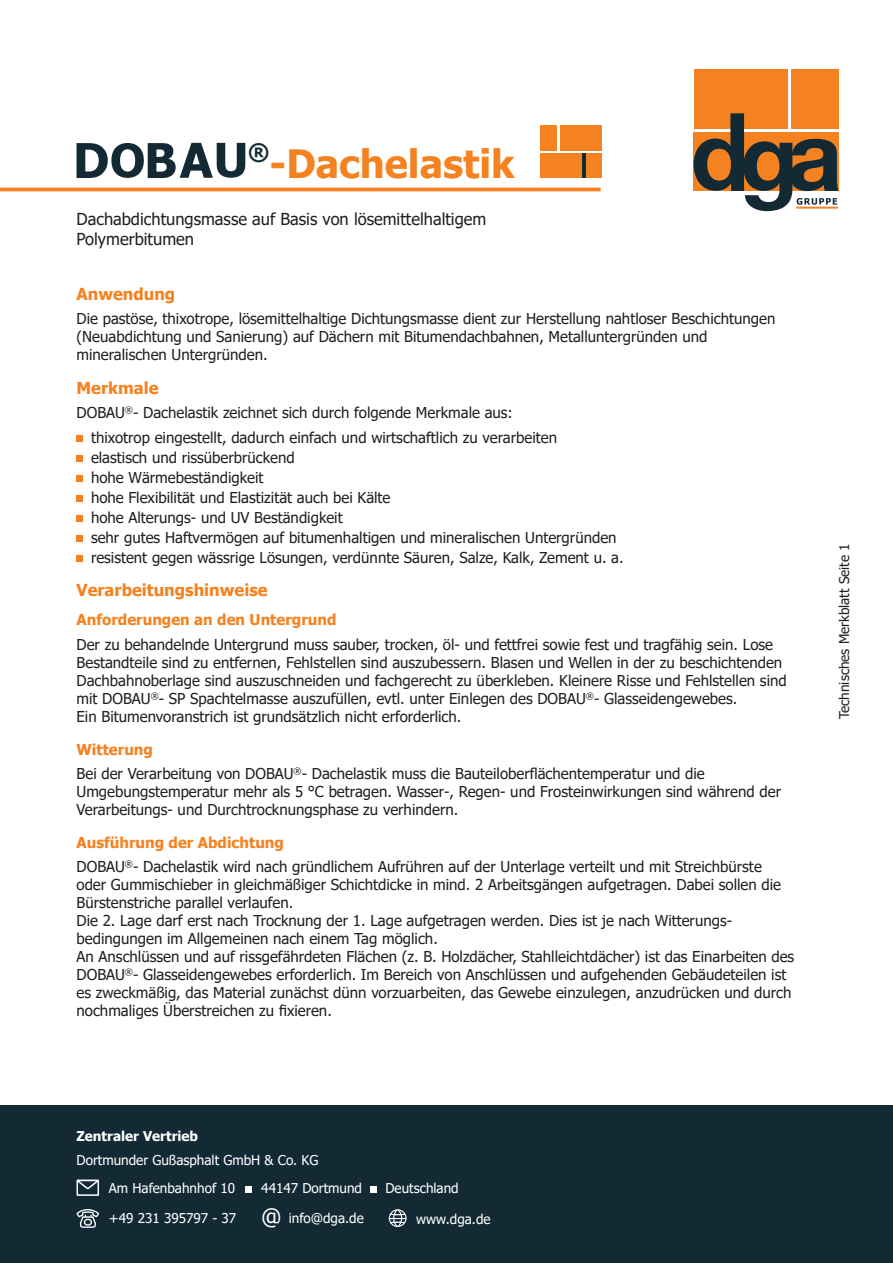
<style>
.page{position:relative;width:893px;height:1263px;background:#fff}
.page>*{position:absolute;margin:0;border:0;box-sizing:border-box;transform-origin:0 0}
.t1{font:700 39px "Tahoma";color:#f58220}
.t2{font:700 22.95px "Tahoma";color:#132a35}
.t3{font:16.5px/19.8px "Tahoma";color:#231f20}
.t4{font:700 16.5px "Tahoma";color:#f58220}
.t5{font:15px/18px "Tahoma";color:#231f20}
.t6{font:700 15px "Tahoma";color:#f58220}
.t7{font:13.5px/28.2px "Tahoma";color:#fff}
.t8{font:13.5px "Tahoma";color:#231f20}
.t9{font:700 13.5px "Tahoma";color:#fff}
.s1{font-weight:700;color:#f58220}
.s2{font-size:22.5px}
</style>
<div class="page">
<div style="left:694px;top:69px;width:93px;height:59px;background:#f58220"></div>
<div style="left:791px;top:69px;width:48px;height:59px;background:#f58220"></div>
<svg style="left:694px;top:113px;width:145px;height:98px"></svg>
<hr style="left:0;top:188px;width:601px;height:3px;background:#f58220">
<div style="left:541px;top:125px;width:16px;height:25px;background:#f58322"></div>
<div style="left:560px;top:125px;width:41px;height:25px;background:#f58322"></div>
<div style="left:541px;top:153px;width:41px;height:25px;background:#f58322"></div>
<div style="left:585px;top:153px;width:16px;height:25px;background:#f58322"></div>
<hr style="left:582px;top:153px;width:3px;height:25px;background:#132a35">
<div style="left:77px;top:435px;width:6px;height:7px;background:#f58220"></div>
<div style="left:77px;top:455px;width:6px;height:7px;background:#f58220"></div>
<div style="left:77px;top:475px;width:6px;height:7px;background:#f58220"></div>
<div style="left:77px;top:495px;width:6px;height:7px;background:#f58220"></div>
<svg style="left:77px;top:515px;width:6px;height:6px"></svg>
<svg style="left:77px;top:535px;width:6px;height:6px"></svg>
<svg style="left:77px;top:555px;width:6px;height:6px"></svg>
<svg style="left:77px;top:143px;width:168px;height:35px"></svg>
<div style="left:0;top:1106px;width:893px;height:157px;background:#132a35"></div>
<svg style="left:77px;top:1180px;width:22px;height:16px"></svg>
<div style="left:245px;top:1186px;width:6px;height:7px;background:#fff"></div>
<svg style="left:77px;top:1209px;width:22px;height:19px"></svg>
<div style="left:371px;top:1186px;width:6px;height:7px;background:#fff"></div>
<div style="left:389px;top:1209px;width:17px;height:18px;border:1px solid #fff;border-radius:50%"></div>
<div style="left:393px;top:1209px;width:9px;height:18px;border:1px solid #fff;border-radius:50%"></div>
<svg style="left:389px;top:1212px;width:17px;height:12px"></svg>
<h2 class="t2" style="left:248px;top:137px;width:23px">®</h2>
<h1 class="t1" style="left:270px;top:136px;width:247px">-Dachelastik</h1>
<p class="t3" style="left:77px;top:210px;width:411px">Dachabdichtungsmasse auf Basis von lösemittelhaltigem<br>Polymerbitumen</p>
<p class="t4" style="left:77px;top:283px;width:100px">Anwendung</p>
<p class="t5" style="left:77px;top:311px;width:700px">Die pastöse, thixotrope, lösemittelhaltige Dichtungsmasse dient zur Herstellung nahtloser Beschichtungen (Neuabdichtung und Sanierung) auf Dächern mit Bitumendachbahnen, Metalluntergründen und mineralischen Untergründen.</p>
<p class="t4" style="left:77px;top:377px;width:84px">Merkmale</p>
<p class="t5" style="left:91px;top:402px;width:468px;line-height:24.3px;text-indent:-14px">DOBAU<sup>®</sup>- Dachelastik zeichnet sich durch folgende Merkmale aus: thixotrop eingestellt, dadurch einfach und wirtschaftlich zu verarbeiten</p>
<p class="t5" style="left:91px;top:448px;width:534px;line-height:20px">elastisch und rissüberbrückend<br>hohe Wärmebeständigkeit<br>hohe Flexibilität und Elastizität auch bei Kälte<br>hohe Alterungs- und UV Beständigkeit<br>sehr gutes Haftvermögen auf bitumenhaltigen und mineralischen Untergründen resistent gegen wässrige Lösungen, verdünnte Säuren, Salze, Kalk, Zement u. a.</p>
<p class="t4" style="left:77px;top:579px;width:193px">Verarbeitungshinweise</p>
<p class="t6" style="left:77px;top:609px;width:262px">Anforderungen an den Untergrund</p>
<p class="t5" style="left:77px;top:637px;width:712px">Der zu behandelnde Untergrund muss sauber, trocken, öl- und fettfrei sowie fest und tragfähig sein. Lose Bestandteile sind zu entfernen, Fehlstellen sind auszubessern. Blasen und Wellen in der zu beschichtenden Dachbahnoberlage sind auszuschneiden und fachgerecht zu überkleben. Kleinere Risse und Fehlstellen sind mit DOBAU<sup>®</sup>- SP Spachtelmasse auszufüllen, evtl. unter Einlegen des DOBAU<sup>®</sup>- Glasseidengewebes.<br>Ein Bitumenvoranstrich ist grundsätzlich nicht erforderlich.</p>
<p class="t5" style="left:77px;top:738px;width:630px;line-height:24.3px"><span class="s1">Witterung<br></span>Bei der Verarbeitung von DOBAU<sup>®</sup>- Dachelastik muss die Bauteiloberflächentemperatur und die</p>
<p class="t5" style="left:77px;top:784px;width:706px">Umgebungstemperatur mehr als 5 °C betragen. Wasser-, Regen- und Frosteinwirkungen sind während der<br>Verarbeitungs- und Durchtrocknungsphase zu verhindern.</p>
<p class="t5" style="left:77px;top:831px;width:687px;line-height:24.3px"><span class="s1">Ausführung der Abdichtung<br></span>DOBAU<sup>®</sup>- Dachelastik wird nach gründlichem Aufrühren auf der Unterlage verteilt und mit Streichbürste</p>
<p class="t5" style="left:77px;top:877px;width:719px">oder Gummischieber in gleichmäßiger Schichtdicke in mind. 2 Arbeitsgängen aufgetragen. Dabei sollen die Bürstenstriche parallel verlaufen.<br>Die 2. Lage darf erst nach Trocknung der 1. Lage aufgetragen werden. Dies ist je nach Witterungs&shy;bedingungen im Allgemeinen nach einem Tag möglich.<br>An Anschlüssen und auf rissgefährdeten Flächen (z. B. Holzdächer, Stahlleichtdächer) ist das Einarbeiten des DOBAU<sup>®</sup>- Glasseidengewebes erforderlich. Im Bereich von Anschlüssen und aufgehenden Gebäudeteilen ist es zweckmäßig, das Material zunächst dünn vorzuarbeiten, das Gewebe einzulegen, anzudrücken und durch nochmaliges Überstreichen zu fixieren.</p>
<p class="t9" style="left:77px;top:1127px;width:123px">Zentraler Vertrieb</p>
<p class="t7" style="left:109px;top:1146px;width:211px;text-indent:-32px">Dortmunder Gußasphalt GmbH &amp; Co. KG<br>Am Hafenbahnhof 10</p>
<p class="t7" style="left:261px;top:1175px;width:102px">44147 Dortmund</p>
<p class="t7" style="left:109px;top:1205px;width:256px">+49 231 395797 - 37 <span class="s2">@</span> info@dga.de</p>
<p class="t7" style="left:385px;top:1175px;width:75px">Deutschland</p>
<p class="t7" style="left:416px;top:1205px;width:76px">www.dga.de</p>
<p class="t8" style="left:835px;top:719px;width:177px;rotate:-90deg">Technisches Merkblatt Seite 1</p>
</div>
